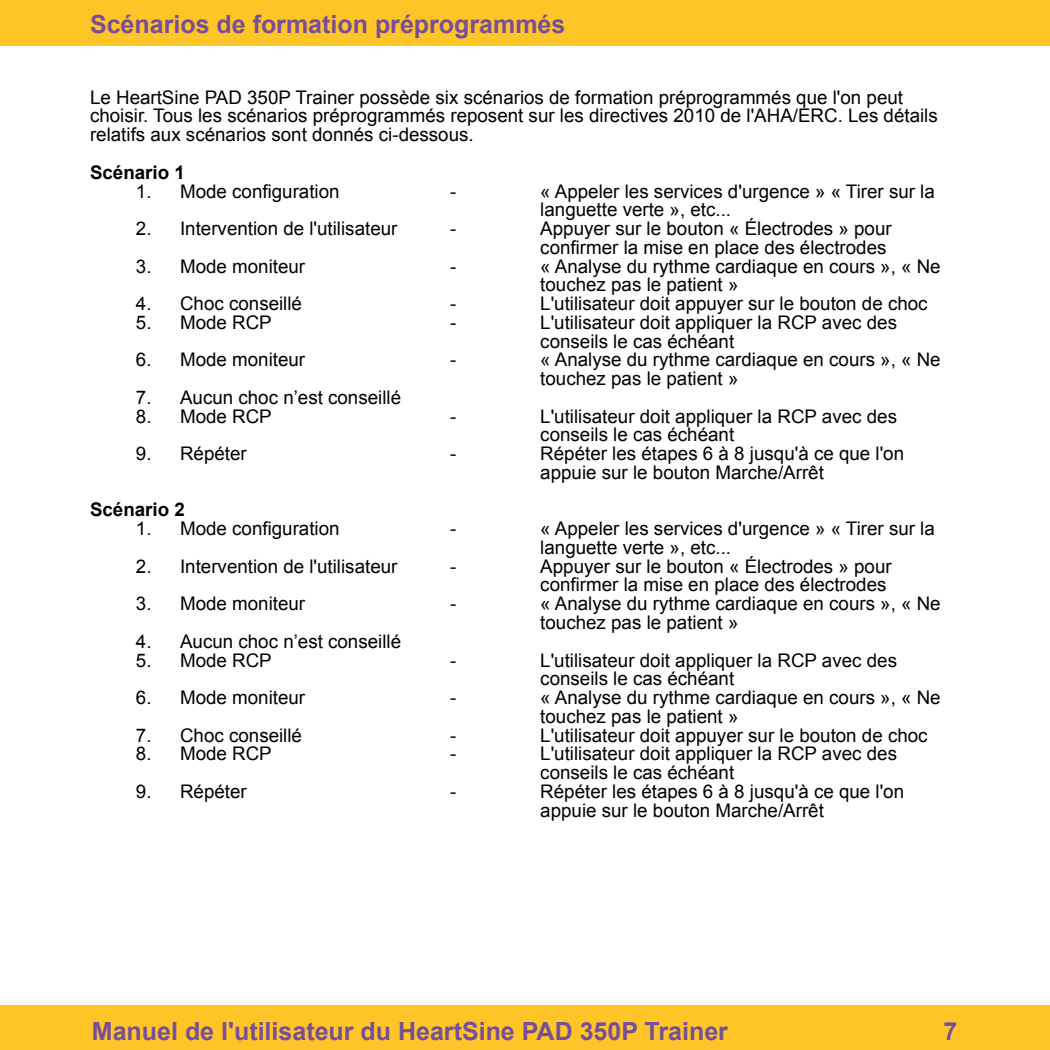
<style>
.page{position:relative;width:1050px;height:1050px;background:#fff}
.page>*{position:absolute;margin:0;border:0;box-sizing:border-box;transform-origin:0 0}
.t1{font:700 25px "Arial";color:#764f9b}
.t2{font:18.75px/18.8px "Arial";color:#000}
.t3{font:700 18.75px "Arial";color:#000}
</style>
<div class="page">
<div style="left:0;top:1005px;width:1049px;height:44px;background:#ffc425"></div>
<div style="left:0;top:0;width:1049px;height:46px;background:#ffc425"></div>
<h1 class="t1" style="left:90px;top:8px;width:477px">Scénarios de formation préprogrammés</h1>
<p class="t2" style="left:90px;top:88px;width:849px">Le HeartSine PAD 350P Trainer possède six scénarios de formation préprogrammés que l'on peut choisir. Tous les scénarios préprogrammés reposent sur les directives 2010 de l'AHA/ERC. Les détails relatifs aux scénarios sont donnés ci-dessous.</p>
<p class="t3" style="left:90px;top:160px;width:96px">Scénario 1</p>
<p class="t2" style="left:136px;top:182px;width:205px">1. Mode configuration</p>
<p class="t2" style="left:450px;top:182px;width:8px">-</p>
<p class="t2" style="left:540px;top:182px;width:396px">« Appeler les services d'urgence » « Tirer sur la languette verte », etc...</p>
<p class="t2" style="left:136px;top:219px;width:263px">2. Intervention de l'utilisateur</p>
<p class="t2" style="left:450px;top:219px;width:8px">-</p>
<p class="t2" style="left:540px;top:219px;width:353px">Appuyer sur le bouton « Électrodes » pour confirmer la mise en place des électrodes</p>
<p class="t2" style="left:136px;top:257px;width:171px">3. Mode moniteur</p>
<p class="t2" style="left:450px;top:257px;width:8px">-</p>
<p class="t2" style="left:540px;top:257px;width:402px">« Analyse du rythme cardiaque en cours », « Ne touchez pas le patient »</p>
<p class="t2" style="left:136px;top:294px;width:168px">4. Choc conseillé</p>
<p class="t2" style="left:450px;top:294px;width:8px">-</p>
<p class="t2" style="left:540px;top:294px;width:389px">L'utilisateur doit appuyer sur le bouton de choc</p>
<p class="t2" style="left:136px;top:313px;width:137px">5. Mode RCP</p>
<p class="t2" style="left:450px;top:313px;width:8px">-</p>
<p class="t2" style="left:540px;top:313px;width:358px">L'utilisateur doit appliquer la RCP avec des conseils le cas échéant</p>
<p class="t2" style="left:136px;top:350px;width:171px">6. Mode moniteur</p>
<p class="t2" style="left:450px;top:350px;width:8px">-</p>
<p class="t2" style="left:540px;top:350px;width:402px">« Analyse du rythme cardiaque en cours », « Ne touchez pas le patient »</p>
<p class="t2" style="left:136px;top:388px;width:267px">7. Aucun choc n’est conseillé</p>
<p class="t2" style="left:136px;top:407px;width:137px">8. Mode RCP</p>
<p class="t2" style="left:450px;top:407px;width:8px">-</p>
<p class="t2" style="left:540px;top:407px;width:358px">L'utilisateur doit appliquer la RCP avec des conseils le cas échéant</p>
<p class="t2" style="left:136px;top:444px;width:112px">9. Répéter</p>
<p class="t2" style="left:450px;top:444px;width:8px">-</p>
<p class="t2" style="left:540px;top:444px;width:365px">Répéter les étapes 6 à 8 jusqu'à ce que l'on appuie sur le bouton Marche/Arrêt</p>
<p class="t3" style="left:90px;top:497px;width:96px">Scénario 2</p>
<p class="t2" style="left:136px;top:519px;width:205px">1. Mode configuration</p>
<p class="t2" style="left:450px;top:519px;width:8px">-</p>
<p class="t2" style="left:540px;top:519px;width:396px">« Appeler les services d'urgence » « Tirer sur la languette verte », etc...</p>
<p class="t2" style="left:136px;top:557px;width:263px">2. Intervention de l'utilisateur</p>
<p class="t2" style="left:450px;top:557px;width:8px">-</p>
<p class="t2" style="left:540px;top:557px;width:353px">Appuyer sur le bouton « Électrodes » pour confirmer la mise en place des électrodes</p>
<p class="t2" style="left:136px;top:594px;width:171px">3. Mode moniteur</p>
<p class="t2" style="left:450px;top:594px;width:8px">-</p>
<p class="t2" style="left:540px;top:594px;width:402px">« Analyse du rythme cardiaque en cours », « Ne touchez pas le patient »</p>
<p class="t2" style="left:136px;top:632px;width:267px">4. Aucun choc n’est conseillé</p>
<p class="t2" style="left:136px;top:650px;width:137px">5. Mode RCP</p>
<p class="t2" style="left:450px;top:650px;width:8px">-</p>
<p class="t2" style="left:540px;top:650px;width:358px">L'utilisateur doit appliquer la RCP avec des conseils le cas échéant</p>
<p class="t2" style="left:136px;top:688px;width:171px">6. Mode moniteur</p>
<p class="t2" style="left:450px;top:688px;width:8px">-</p>
<p class="t2" style="left:540px;top:688px;width:402px">« Analyse du rythme cardiaque en cours », « Ne touchez pas le patient »</p>
<p class="t2" style="left:136px;top:725px;width:168px">7. Choc conseillé</p>
<p class="t2" style="left:450px;top:725px;width:8px">-</p>
<p class="t2" style="left:540px;top:725px;width:389px">L'utilisateur doit appuyer sur le bouton de choc</p>
<p class="t2" style="left:136px;top:744px;width:137px">8. Mode RCP</p>
<p class="t2" style="left:450px;top:744px;width:8px">-</p>
<p class="t2" style="left:540px;top:744px;width:358px">L'utilisateur doit appliquer la RCP avec des conseils le cas échéant</p>
<p class="t2" style="left:136px;top:782px;width:112px">9. Répéter</p>
<p class="t2" style="left:450px;top:782px;width:8px">-</p>
<p class="t2" style="left:540px;top:782px;width:365px">Répéter les étapes 6 à 8 jusqu'à ce que l'on appuie sur le bouton Marche/Arrêt</p>
<h1 class="t1" style="left:92px;top:1014px;width:637px">Manuel de l'utilisateur du HeartSine PAD 350P Trainer</h1>
<h1 class="t1" style="left:943px;top:1014px;width:15px">7</h1>
</div>
